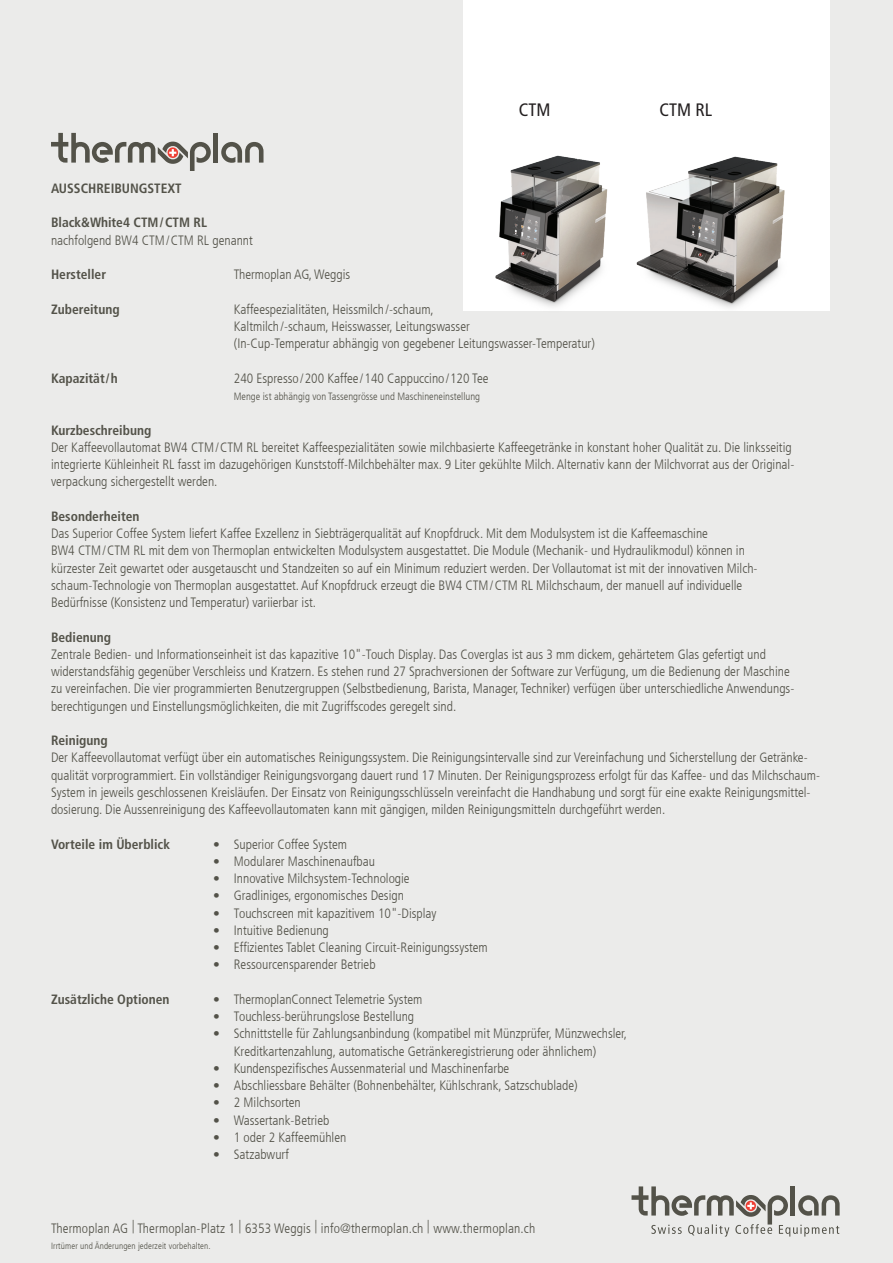
<style>
.page{position:relative;width:893px;height:1263px;background:#ebebea}
.page>*{position:absolute;margin:0;border:0;box-sizing:border-box;transform-origin:0 0}
.t1{font:condensed 18px "Frutiger LT Com";color:#231f20}
.t2{font:300 condensed 13.5px/17.2px "Frutiger LT Com";color:#535249}
.t3{font:700 condensed 13.5px "Frutiger LT Com";color:#535249}
.t4{font:300 condensed 10.5px "Frutiger LT Com";color:#535249}
.t5{font:300 condensed 9px "Frutiger LT Com";letter-spacing:.01em;color:#535249}
</style>
<div class="page">
<svg style="left:631px;top:1186px;width:209px;height:50px"></svg>
<hr style="left:791px;top:1186px;width:4px;height:29px;background:#535249">
<div style="left:463px;top:0;width:367px;height:310px;background:#fff"></div>
<svg style="left:221px;top:142px;width:42px;height:21px"></svg>
<svg style="left:51px;top:133px;width:160px;height:38px"></svg>
<div style="left:213px;top:133px;width:5px;height:30px;background:#535249"></div>
<img style="left:636px;top:156px;width:149px;height:152px">
<img style="left:465px;top:155px;width:167px;height:156px">
<h1 class="t1" style="left:519px;top:99px;width:33px">CTM</h1>
<h1 class="t1" style="left:660px;top:99px;width:54px">CTM RL</h1>
<p class="t3" style="left:51px;top:180px;width:132px">AUSSCHREIBUNGSTEXT</p>
<p class="t3" style="left:51px;top:215px;width:158px">Black&amp;White4 CTM/CTM RL</p>
<p class="t2" style="left:51px;top:231px;width:203px">nachfolgend BW4 CTM/CTM RL genannt</p>
<p class="t3" style="left:51px;top:267px;width:57px">Hersteller</p>
<p class="t2" style="left:234px;top:266px;width:118px">Thermoplan AG, Weggis</p>
<p class="t3" style="left:51px;top:301px;width:70px">Zubereitung</p>
<p class="t2" style="left:234px;top:300px;width:362px">Kaffeespezialitäten, Heissmilch/-schaum,<br>Kaltmilch/-schaum, Heisswasser, Leitungswasser<br>(In-Cup-Temperatur abhängig von gegebener Leitungswasser-Temperatur)</p>
<p class="t3" style="left:51px;top:370px;width:68px">Kapazität/h</p>
<p class="t2" style="left:234px;top:369px;width:256px">240 Espresso / 200 Kaffee / 140 Cappuccino / 120 Tee</p>
<p class="t4" style="left:234px;top:390px;width:248px">Menge ist abhängig von Tassengrösse und Maschineneinstellung</p>
<p class="t3" style="left:51px;top:422px;width:102px">Kurzbeschreibung</p>
<p class="t2" style="left:51px;top:438px;width:745px">Der Kaffeevollautomat BW4 CTM/CTM RL bereitet Kaffeespezialitäten sowie milchbasierte Kaffeegetränke in konstant hoher Qualität zu. Die linksseitig integrierte Kühleinheit RL fasst im dazugehörigen Kunststoff-Milchbehälter max. 9 Liter gekühlte Milch. Alternativ kann der Milchvorrat aus der Original&shy;verpackung sichergestellt werden.</p>
<p class="t3" style="left:51px;top:508px;width:90px">Besonderheiten</p>
<p class="t2" style="left:51px;top:525px;width:708px">Das Superior Coffee System liefert Kaffee Exzellenz in Siebträgerqualität auf Knopfdruck. Mit dem Modulsystem ist die Kaffeemaschine<br>BW4 CTM/CTM RL mit dem von Thermoplan entwickelten Modulsystem ausgestattet. Die Module (Mechanik- und Hydraulikmodul) können in kürzester Zeit gewartet oder ausgetauscht und Standzeiten so auf ein Minimum reduziert werden. Der Vollautomat ist mit der innovativen Milch&shy;schaum-Technologie von Thermoplan ausgestattet. Auf Knopfdruck erzeugt die BW4 CTM/CTM RL Milchschaum, der manuell auf individuelle Bedürfnisse (Konsistenz und Temperatur) variierbar ist.</p>
<p class="t3" style="left:51px;top:629px;width:62px">Bedienung</p>
<p class="t2" style="left:51px;top:645px;width:745px">Zentrale Bedien- und Informationseinheit ist das kapazitive 10"-Touch Display. Das Coverglas ist aus 3 mm dickem, gehärtetem Glas gefertigt und widerstandsfähig gegenüber Verschleiss und Kratzern. Es stehen rund 27 Sprachversionen der Software zur Verfügung, um die Bedienung der Maschine zu vereinfachen. Die vier programmierten Benutzergruppen (Selbstbedienung, Barista, Manager, Techniker) verfügen über unterschiedliche Anwendungs&shy;berechtigungen und Einstellungsmöglichkeiten, die mit Zugriffscodes geregelt sind.</p>
<p class="t3" style="left:51px;top:732px;width:58px">Reinigung</p>
<p class="t2" style="left:51px;top:749px;width:770px">Der Kaffeevollautomat verfügt über ein automatisches Reinigungssystem. Die Reinigungsintervalle sind zur Vereinfachung und Sicherstellung der Getränke&shy;qualität vorprogrammiert. Ein vollständiger Reinigungsvorgang dauert rund 17 Minuten. Der Reinigungsprozess erfolgt für das Kaffee- und das Milchschaum-System in jeweils geschlossenen Kreisläufen. Der Einsatz von Reinigungsschlüsseln vereinfacht die Handhabung und sorgt für eine exakte Reinigungsmittel&shy;dosierung. Die Aussenreinigung des Kaffeevollautomaten kann mit gängigen, milden Reinigungsmitteln durchgeführt werden.</p>
<p class="t3" style="left:51px;top:836px;width:121px">Vorteile im Überblick</p>
<p class="t2" style="left:213px;top:835px;width:136px">• Superior Coffee System</p>
<p class="t2" style="left:213px;top:852px;width:164px">• Modularer Maschinenaufbau</p>
<p class="t2" style="left:213px;top:870px;width:198px">• Innovative Milchsystem-Technologie</p>
<p class="t2" style="left:213px;top:887px;width:192px">• Gradliniges, ergonomisches Design</p>
<p class="t2" style="left:213px;top:904px;width:225px">• Touchscreen mit kapazitivem 10"-Display</p>
<p class="t2" style="left:213px;top:921px;width:117px">• Intuitive Bedienung</p>
<p class="t2" style="left:213px;top:939px;width:276px">• Effizientes Tablet Cleaning Circuit-Reinigungssystem</p>
<p class="t2" style="left:213px;top:956px;width:164px">• Ressourcensparender Betrieb</p>
<p class="t3" style="left:51px;top:991px;width:120px">Zusätzliche Optionen</p>
<p class="t2" style="left:213px;top:990px;width:211px">• ThermoplanConnect Telemetrie System</p>
<p class="t2" style="left:213px;top:1008px;width:203px">• Touchless-berührungslose Bestellung</p>
<p class="t2" style="left:234px;top:1025px;width:395px;text-indent:-21px">• Schnittstelle für Zahlungsanbindung (kompatibel mit Münzprüfer, Münzwechsler,<br>Kreditkartenzahlung, automatische Getränkeregistrierung oder ähnlichem)</p>
<p class="t2" style="left:213px;top:1059px;width:298px">• Kundenspezifisches Aussenmaterial und Maschinenfarbe</p>
<p class="t2" style="left:213px;top:1077px;width:366px">• Abschliessbare Behälter (Bohnenbehälter, Kühlschrank, Satzschublade)</p>
<p class="t2" style="left:213px;top:1094px;width:89px">• 2 Milchsorten</p>
<p class="t2" style="left:213px;top:1111px;width:118px">• Wassertank-Betrieb</p>
<p class="t2" style="left:213px;top:1128px;width:135px">• 1 oder 2 Kaffeemühlen</p>
<p class="t2" style="left:213px;top:1146px;width:77px">• Satzabwurf</p>
<p class="t2" style="left:51px;top:1219px;width:486px">Thermoplan AG | Thermoplan-Platz 1 | 6353 Weggis | info@thermoplan.ch | www.thermoplan.ch</p>
<p class="t5" style="left:51px;top:1241px;width:161px">Irrtümer und Änderungen jederzeit vorbehalten.</p>
</div>
